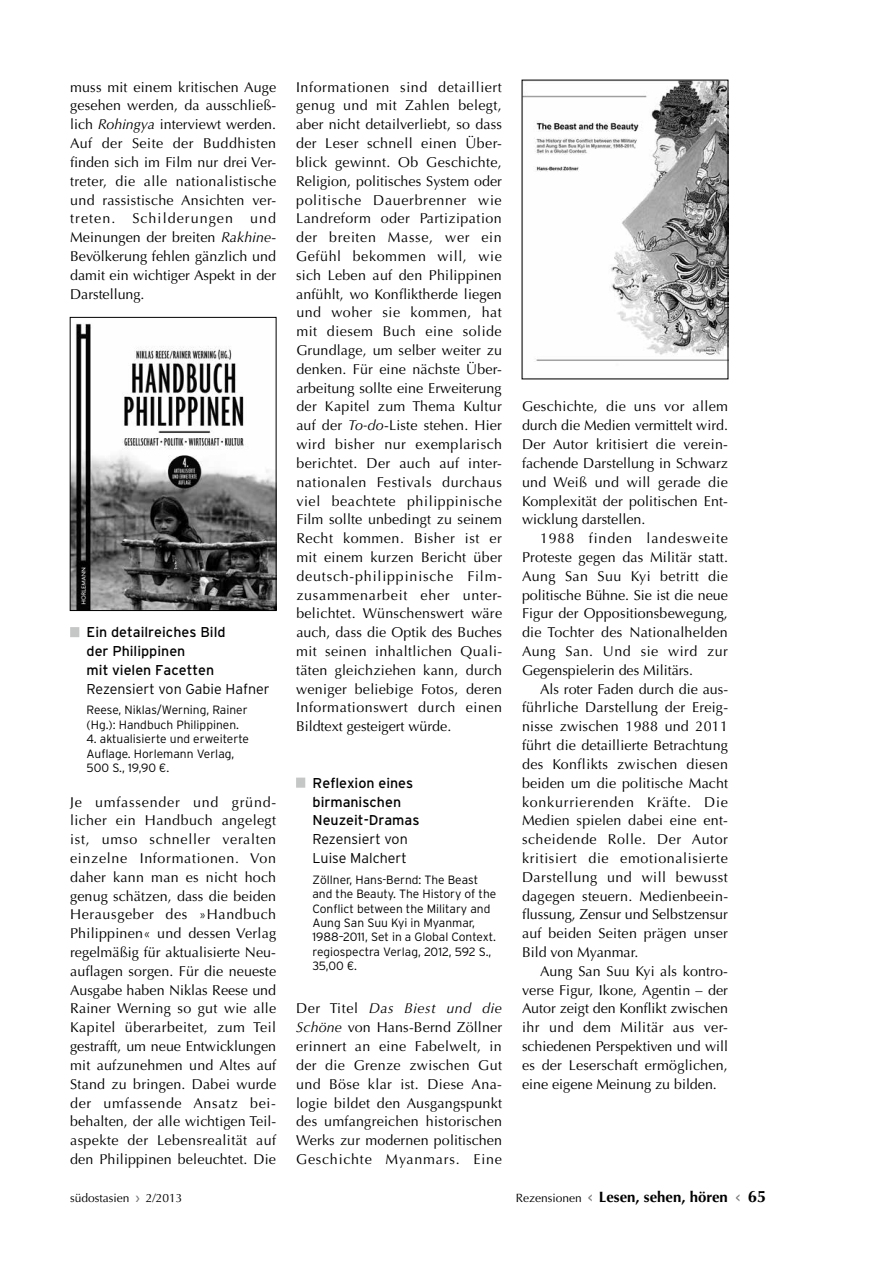
<style>
.page{position:relative;width:893px;height:1263px;background:#fff}
.page>*{position:absolute;margin:0;border:0;box-sizing:border-box;transform-origin:0 0}
.t1{font:700 15px "Optima LT Std";color:#000}
.t2{font:14.25px/18.8px "Optima LT Std";letter-spacing:.01em;color:#000;text-align:justify}
.t3{font:14.25px/18.8px "Interstate";color:#000}
.t4{font:300 14.25px/18.8px "Interstate";color:#000}
.t5{font:300 12px/14.4px "Interstate";color:#000}
.t6{font:12px "Optima LT Std";color:#000}
.s1{font-style:italic}
.s2{font-family:"Interstate";color:#7a7b7a}
.s3{font-weight:400;font-size:12px}
.s4{font-family:"Interstate";font-weight:400;font-size:12px;color:#7a7b7a}
.s5{font-family:"Interstate Regular 3";font-weight:400;font-size:12px;color:#7a7b7a}
.s6{font-size:16.5px}
</style>
<div class="page">
<div style="left:70px;top:627px;width:9px;height:10px;background:#c5c6c6"></div>
<div style="left:296px;top:778px;width:9px;height:10px;background:#c5c6c6"></div>
<img style="left:72px;top:323px;width:202px;height:286px">
<div style="left:70px;top:317px;width:206px;height:294px;border:1px solid #000"></div>
<img style="left:524px;top:82px;width:202px;height:279px">
<p class="t2" style="left:70px;top:78px;width:208px">muss mit einem kritischen Auge gesehen werden, da ausschließ&shy;lich <span class="s1">Rohingya</span> interviewt werden.<br>Auf der Seite der Buddhisten finden sich im Film nur drei Ver&shy;treter, die alle nationalistische und rassistische Ansichten ver&shy;treten. Schilderungen und Meinungen der breiten <span class="s1">Rakhine</span>-Bevölkerung fehlen gänzlich und damit ein wichtiger Aspekt in der Darstellung.</p>
<p class="t3" style="left:87px;top:623px;width:140px">Ein detailreiches Bild der Philippinen<br>mit vielen Facetten</p>
<p class="t4" style="left:87px;top:679px;width:185px">Rezensiert von Gabie Hafner</p>
<p class="t5" style="left:87px;top:703px;width:162px">Reese, Niklas/Werning, Rainer (Hg.): Handbuch Philippinen.</p>
<p class="t5" style="left:87px;top:732px;width:164px">4. aktualisierte und erweiterte<br>Auflage. Horlemann Verlag,<br>500 S., 19,90 €.</p>
<p class="t2" style="left:70px;top:792px;width:208px">Je umfassender und gründ&shy;licher ein Handbuch angelegt ist, umso schneller veralten einzelne Informationen. Von daher kann man es nicht hoch genug schätzen, dass die beiden Herausgeber des »Handbuch Philippinen« und dessen Verlag regelmäßig für aktualisierte Neu&shy;auflagen sorgen. Für die neueste Ausgabe haben Niklas Reese und Rainer Werning so gut wie alle Kapitel überarbeitet, zum Teil gestrafft, um neue Entwicklungen mit aufzunehmen und Altes auf Stand zu bringen. Dabei wurde der umfassende Ansatz bei&shy;behalten, der alle wichtigen Teil&shy;aspekte der Lebensrealität auf den Philippinen beleuchtet. Die</p>
<p class="t2" style="left:296px;top:78px;width:208px">Informationen sind detailliert genug und mit Zahlen belegt, aber nicht detailverliebt, so dass der Leser schnell einen Über&shy;blick gewinnt. Ob Geschichte, Religion, politisches System oder politische Dauerbrenner wie Landreform oder Partizipation der breiten Masse, wer ein Gefühl bekommen will, wie sich Leben auf den Philippinen anfühlt, wo Konfliktherde liegen und woher sie kommen, hat mit diesem Buch eine solide Grundlage, um selber weiter zu denken. Für eine nächste Über&shy;arbeitung sollte eine Erweiterung der Kapitel zum Thema Kultur auf der <span class="s1">To-do</span>-Liste stehen. Hier wird bisher nur exemplarisch berichtet. Der auch auf inter&shy;nationalen Festivals durchaus viel beachtete philippinische Film sollte unbedingt zu seinem Recht kommen. Bisher ist er mit einem kurzen Bericht über deutsch-philippinische Film&shy;zusammenarbeit eher unter&shy;belichtet. Wünschenswert wäre auch, dass die Optik des Buches mit seinen inhaltlichen Quali&shy;täten gleichziehen kann, durch weniger beliebige Fotos, deren Informationswert durch einen Bildtext gesteigert würde.</p>
<p class="t3" style="left:313px;top:773px;width:108px">Reflexion eines birmanischen<br>Neuzeit-Dramas</p>
<p class="t4" style="left:313px;top:830px;width:97px">Rezensiert von<br>Luise Malchert</p>
<p class="t5" style="left:312px;top:872px;width:185px">Zöllner, Hans-Bernd: The Beast and the Beauty. The History of the<br>Conflict between the Military and<br>Aung San Suu Kyi in Myanmar,<br>1988–2011, Set in a Global Context. regiospectra Verlag, 2012, 592 S.,<br>35,00 €.</p>
<p class="t2" style="left:296px;top:999px;width:208px">Der Titel <span class="s1">Das Biest und die Schöne</span> von Hans-Bernd Zöllner erinnert an eine Fabelwelt, in der die Grenze zwischen Gut und Böse klar ist. Diese Ana&shy;logie bildet den Ausgangspunkt des umfangreichen historischen Werks zur modernen politischen Geschichte Myanmars. Eine</p>
<p class="t2" style="left:522px;top:397px;width:208px">Geschichte, die uns vor allem durch die Medien vermittelt wird.<br>Der Autor kritisiert die verein&shy;fachende Darstellung in Schwarz und Weiß und will gerade die Komplexität der politischen Ent&shy;wicklung darstellen.</p>
<p class="t2" style="left:522px;top:529px;width:207px;text-indent:18px">1988 finden landesweite Proteste gegen das Militär statt.<br>Aung San Suu Kyi betritt die politische Bühne. Sie ist die neue Figur der Oppositionsbewegung, die Tochter des Nationalhelden Aung San. Und sie wird zur Gegenspielerin des Militärs.</p>
<p class="t2" style="left:522px;top:680px;width:208px;text-indent:18px">Als roter Faden durch die aus&shy;führliche Darstellung der Ereig&shy;nisse zwischen 1988 und 2011 führt die detaillierte Betrachtung des Konflikts zwischen diesen beiden um die politische Macht konkurrierenden Kräfte. Die Medien spielen dabei eine ent&shy;scheidende Rolle. Der Autor kritisiert die emotionalisierte Darstellung und will bewusst dagegen steuern. Medienbeein&shy;flussung, Zensur und Selbstzensur auf beiden Seiten prägen unser Bild von Myanmar.</p>
<p class="t2" style="left:522px;top:962px;width:207px;text-indent:18px">Aung San Suu Kyi als kontro&shy;verse Figur, Ikone, Agentin – der Autor zeigt den Konflikt zwischen ihr und dem Militär aus ver&shy;schiedenen Perspektiven und will es der Leserschaft ermöglichen, eine eigene Meinung zu bilden.</p>
<p class="t6" style="left:70px;top:1190px;width:114px">südostasien <span class="s2">›</span> 2/2013</p>
<p class="t1" style="left:516px;top:1188px;width:252px"><span class="s3">Rezensionen</span> <span class="s4">&lt;</span> Lesen, sehen, hören <span class="s5">&lt;</span> <span class="s6">65</span></p>
</div>
